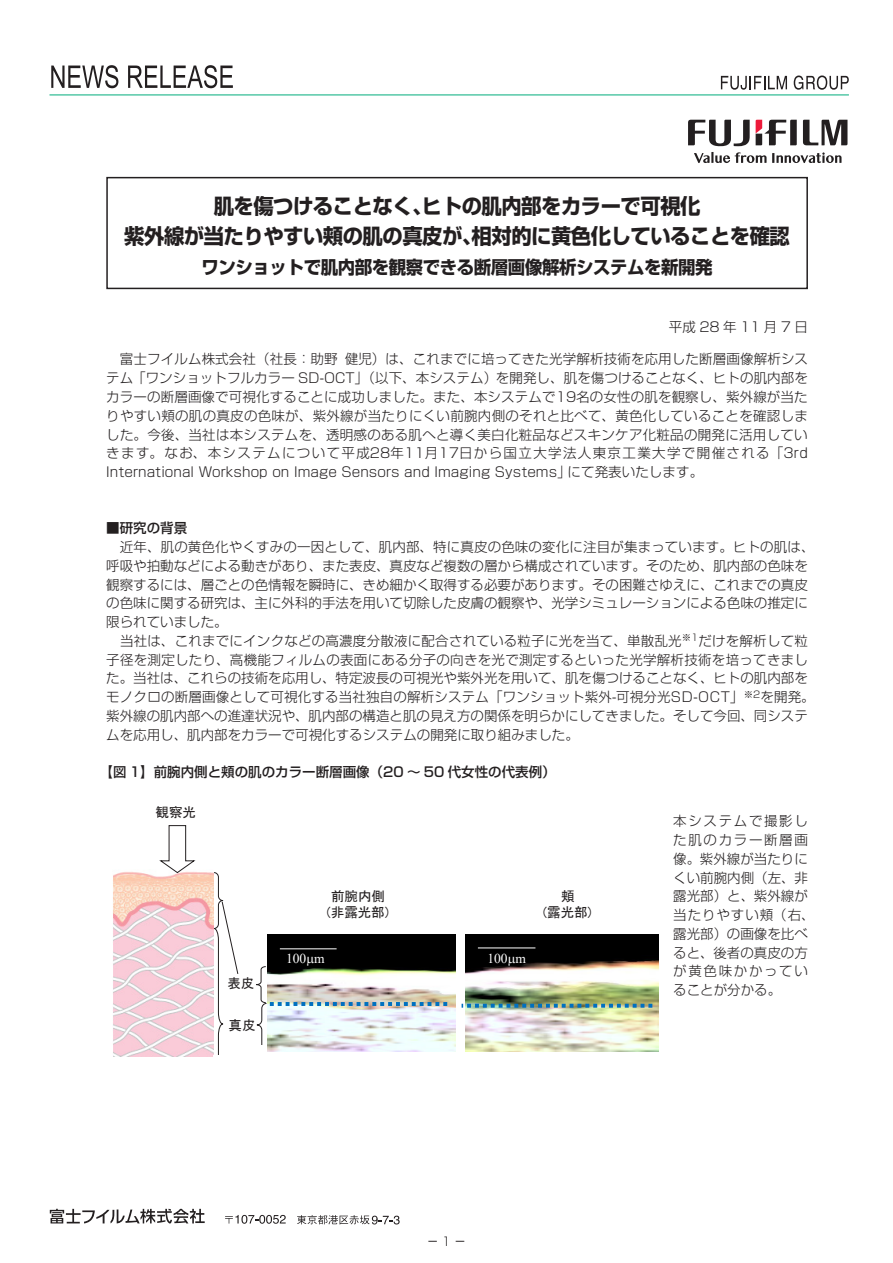
<style>
.page{position:relative;width:893px;height:1263px;background:#fff}
.page>*{position:absolute;margin:0;border:0;box-sizing:border-box;transform-origin:0 0}
.t1{font:700 21px/29.5px "Shin Go Pro";letter-spacing:-.025em;color:#231f20;text-align:center}
.t2{font:700 18px "Shin Go Pro";letter-spacing:-.025em;color:#231f20}
.t3{font:13.65px "Times New Roman";color:#fff}
.t4{font:300 13.5px/18.8px "Shin Go Pro";color:#231f20}
.t5{font:500 13.5px "Shin Go Pro";color:#231f20}
.t6{font:13.5px/15.8px "MS P Gothic";color:#231f20;text-align:center}
.t7{font:300 13.5px "Shin Go Pro";letter-spacing:.25em;color:#231f20}
.t8{font:12px "Shin Go Pro";color:#231f20}
.s1{font-weight:300}
</style>
<div class="page">
<div style="left:106px;top:177px;width:702px;height:112px;border:2px solid #231f20"></div>
<img style="left:113px;top:872px;width:100px;height:184px">
<svg style="left:159px;top:825px;width:38px;height:49px"></svg>
<svg style="left:213px;top:872px;width:26px;height:183px"></svg>
<img style="left:466px;top:935px;width:192px;height:116px">
<hr style="left:478px;top:947px;width:57px;height:1px;background:#fff">
<img style="left:268px;top:935px;width:188px;height:116px">
<hr style="left:280px;top:948px;width:57px;height:1px;background:#fff">
<svg style="left:462px;top:1004px;width:190px;height:4px"></svg>
<hr style="left:49px;top:95px;width:800px;height:1px;background:#00ac7c">
<svg style="left:51px;top:65px;width:182px;height:23px"></svg>
<svg style="left:50px;top:1209px;width:155px;height:14px"></svg>
<svg style="left:721px;top:76px;width:66px;height:14px"></svg>
<svg style="left:794px;top:76px;width:55px;height:14px"></svg>
<svg style="left:225px;top:1215px;width:61px;height:9px"></svg>
<svg style="left:297px;top:1215px;width:103px;height:9px"></svg>
<svg style="left:803px;top:120px;width:44px;height:25px"></svg>
<svg style="left:688px;top:120px;width:62px;height:26px"></svg>
<svg style="left:756px;top:120px;width:41px;height:25px"></svg>
<svg style="left:694px;top:152px;width:72px;height:11px"></svg>
<svg style="left:772px;top:152px;width:69px;height:11px"></svg>
<img style="left:256px;top:957px;width:191px;height:95px">
<svg style="left:508px;top:957px;width:7px;height:9px"></svg>
<h1 class="t1" style="left:124px;top:189px;width:667px">肌を傷つけることなく、ヒトの肌内部をカラーで可視化<br>紫外線が当たりやすい頬の肌の真皮が、相対的に黄色化していることを確認</h1>
<h2 class="t2" style="left:202px;top:252px;width:513px">ワンショットで肌内部を観察できる断層画像解析システムを新開発</h2>
<p class="t7" style="left:669px;top:315px;width:140px">平成28年11月7日</p>
<p class="t4" style="left:106px;top:348px;width:703px;text-align:justify">　富士フイルム株式会社（社長：助野 健児）は、これまでに培ってきた光学解析技術を応用した断層画像解析システム「ワンショットフルカラー SD-OCT」（以下、本システム）を開発し、肌を傷つけることなく、ヒトの肌内部をカラーの断層画像で可視化することに成功しました。また、本システムで19名の女性の肌を観察し、紫外線が当たりやすい頬の肌の真皮の色味が、紫外線が当たりにくい前腕内側のそれと比べて、黄色化していることを確認しました。今後、当社は本システムを、透明感のある肌へと導く美白化粧品などスキンケア化粧品の開発に活用していきます。なお、本システムについて平成28年11月17日から国立大学法人東京工業大学で開催される「3rd International Workshop on Image Sensors and Imaging Systems」にて発表いたします。</p>
<p class="t5" style="left:106px;top:517px;width:82px">■研究の背景</p>
<p class="t4" style="left:106px;top:536px;width:710px">　近年、肌の黄色化やくすみの一因として、肌内部、特に真皮の色味の変化に注目が集まっています。ヒトの肌は、呼吸や拍動などによる動きがあり、また表皮、真皮など複数の層から構成されています。そのため、肌内部の色味を観察するには、層ごとの色情報を瞬時に、きめ細かく取得する必要があります。その困難さゆえに、これまでの真皮の色味に関する研究は、主に外科的手法を用いて切除した皮膚の観察や、光学シミュレーションによる色味の推定に限られていました。<br>　当社は、これまでにインクなどの高濃度分散液に配合されている粒子に光を当て、単散乱光<sup>※1</sup>だけを解析して粒子径を測定したり、高機能フィルムの表面にある分子の向きを光で測定するといった光学解析技術を培ってきました。当社は、これらの技術を応用し、特定波長の可視光や紫外光を用いて、肌を傷つけることなく、ヒトの肌内部をモノクロの断層画像として可視化する当社独自の解析システム「ワンショット紫外-可視分光SD-OCT」<sup>※2</sup>を開発。紫外線の肌内部への進達状況や、肌内部の構造と肌の見え方の関係を明らかにしてきました。そして今回、同システムを応用し、肌内部をカラーで可視化するシステムの開発に取り組みました。</p>
<p class="t5" style="left:100px;top:761px;width:458px">【図 1】前腕内側と頬の肌のカラー断層画像（20 ～ 50 代女性の代表例）</p>
<p class="t6" style="left:155px;top:804px;width:42px">観察光</p>
<p class="t6" style="left:227px;top:976px;width:28px">表皮</p>
<p class="t6" style="left:228px;top:1017px;width:28px">真皮</p>
<p class="t6" style="left:327px;top:888px;width:64px">前腕内側<br>(非露光部)</p>
<p class="t6" style="left:543px;top:888px;width:50px">頬<br>(露光部)</p>
<p class="t3" style="left:286px;top:949px;width:40px">100 m</p>
<p class="t3" style="left:487px;top:949px;width:40px">100 m</p>
<p class="t8" style="left:427px;top:1232px;width:41px">−<span class="s1">1</span>−</p>
<p class="t4" style="left:673px;top:810px;width:143px">本システムで撮影した肌のカラー断層画像。紫外線が当たりにくい前腕内側（左、非露光部）と、紫外線が当たりやすい頬（右、露光部）の画像を比べると、後者の真皮の方が黄色味かかっていることが分かる。</p>
</div>
